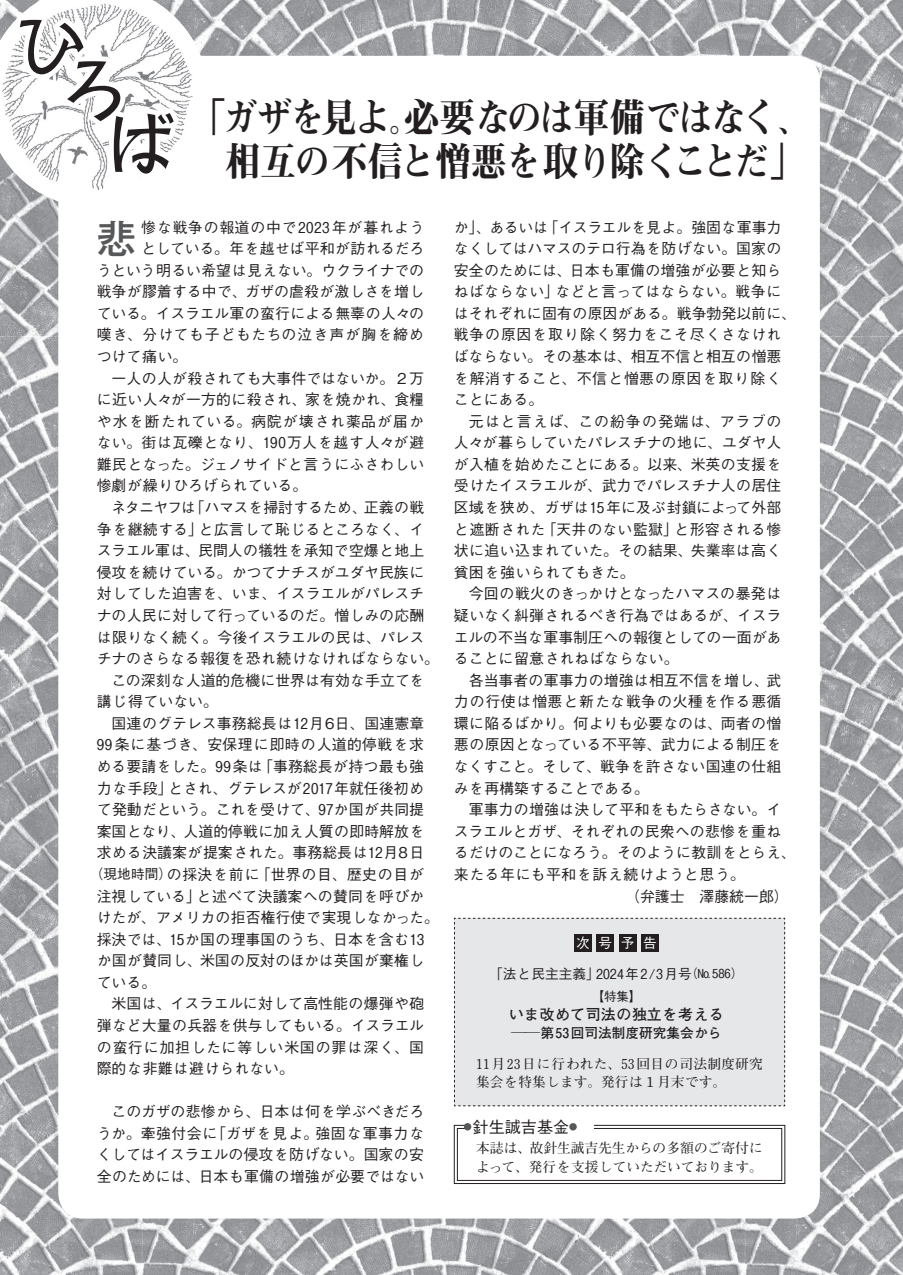
<style>
.page{position:relative;width:903px;height:1275px;background:#fff}
.page>*{position:absolute;margin:0;border:0;box-sizing:border-box;transform-origin:0 0}
.t1{font:39.73px/44.6px "Midashi Min Pro MA31";letter-spacing:-.05em;color:#231f20;scale:.9 1}
.t2{font:500 39.73px "Gothic MB101 Pro";color:#57585a}
.t3{font:500 16.1px "Gothic BBB Pro";color:#231f20}
.t4{font:500 14.88px/21.5px "Gothic BBB Pro";letter-spacing:.005em;color:#231f20}
.t5{font:500 14.88px/21.5px "Gothic BBB Pro";letter-spacing:.025em;color:#231f20;text-align:right}
.t6{font:500 14.88px "Gothic BBB Pro";letter-spacing:-.015em;color:#231f20}
.t7{font:500 14.88px "Gothic BBB Pro";letter-spacing:.07em;color:#231f20}
.t8{font:500 14.88px "Gothic BBB Pro";letter-spacing:.075em;color:#231f20}
.t9{font:500 14.88px "Gothic BBB Pro";letter-spacing:.05em;color:#231f20}
.t10{font:500 14.88px "Gothic BBB Pro";letter-spacing:.06em;color:#231f20}
.t11{font:500 14.88px "Gothic BBB Pro";letter-spacing:.03em;color:#231f20}
.t12{font:500 14.88px "Gothic BBB Pro";letter-spacing:.045em;color:#231f20}
.t13{font:500 14.88px "Gothic BBB Pro";letter-spacing:.065em;color:#231f20}
.t14{font:500 14.88px "Gothic BBB Pro";letter-spacing:.04em;color:#231f20}
.t15{font:700 14.88px "Futo Go B101 Pro";letter-spacing:.05em;color:#231f20}
.t16{font:500 14.88px "Gothic BBB Pro";letter-spacing:-.025em;color:#231f20}
.t17{font:500 14.88px "Gothic BBB Pro";letter-spacing:.035em;color:#231f20}
.t18{font:700 13.65px/18.6px "Futo Min A101 Pro";color:#231f20}
.t19{font:700 13.65px/18.6px "Futo Min A101 Pro";letter-spacing:.02em;color:#231f20}
.t20{font:500 13.65px "Gothic BBB Pro";letter-spacing:.01em;color:#231f20}
.t21{font:700 13.65px "Futo Go B101 Pro";color:#231f20}
.t22{font:500 13.65px "Gothic BBB Pro";color:#fff}
.t23{font:500 12.42px "Gothic BBB Pro";color:#231f20}
.t24{font:700 12.42px "Futo Min A101 Pro";color:#231f20}
.s1{font-family:"Gothic BBB Pro";font-weight:500}
.s2{font-family:"Futo Min A101 Pro";font-size:14.88px}
</style>
<div class="page">
<img style="left:0;top:0;width:903px;height:1275px">
<div style="left:58px;top:56px;width:762px;height:1162px;background:#fff;border-radius:25px"></div>
<div style="left:454px;top:917px;width:332px;height:190px;background:#e6e7e9"></div>
<svg style="left:454px;top:1125px;width:331px;height:59px"></svg>
<div style="left:569px;top:1123px;width:8px;height:7px;background:#57585a;border-radius:50%"></div>
<div style="left:464px;top:1123px;width:7px;height:7px;background:#57585a;border-radius:50%"></div>
<div style="left:574px;top:934px;width:18px;height:18px;background:#231f20"></div>
<div style="left:597px;top:934px;width:17px;height:18px;background:#231f20"></div>
<div style="left:619px;top:934px;width:17px;height:18px;background:#231f20"></div>
<div style="left:641px;top:934px;width:18px;height:18px;background:#231f20"></div>
<svg style="left:0;top:0;width:208px;height:208px"></svg>
<h1 class="t1" style="left:190px;top:91px;width:693px">「ガザを見よ必要なのは軍備ではなく、</h1>
<h1 class="t1" style="left:225px;top:91px;width:646px;text-indent:164px">。<br>相互の不信と憎悪を取り除くことだ「</h1>
<p class="t4" style="left:543px;top:214px;width:239px">「イスラエルを見よ。強固な軍事力</p>
<p class="t10" style="left:141px;top:215px;width:284px">惨な戦争の報道の中で2023年が暮れよう</p>
<p class="t4" style="left:454px;top:214px;width:95px">か」、あるいは</p>
<p class="t4" style="left:454px;top:236px;width:329px">なくしてはハマスのテロ行為を防げない。国家の</p>
<p class="t5" style="left:454px;top:257px;width:329px">安全のためには、日本も軍備の増強が必要と知ら</p>
<p class="t4" style="left:555px;top:279px;width:227px">などと言ってはならない。戦争に</p>
<h1 class="t2" style="left:97px;top:206px;width:41px">悲</h1>
<p class="t4" style="left:97px;top:236px;width:329px;text-align:justify;text-indent:44px">としている。年を越せば平和が訪れるだろうという明るい希望は見えない。ウクライナでの戦争が膠着する中で、ガザの虐殺が激しさを増している。イスラエル軍の蛮行による無辜の人々の嘆き、分けても子どもたちの泣き声が胸を締めつけて痛い。</p>
<p class="t4" style="left:112px;top:365px;width:314px">一人の人が殺されても大事件ではないか。２万</p>
<p class="t11" style="left:97px;top:388px;width:329px">に近い人々が一方的に殺され、家を焼かれ、食糧</p>
<p class="t8" style="left:97px;top:409px;width:329px">や水を断たれている。病院が壊され薬品が届か</p>
<p class="t9" style="left:97px;top:431px;width:329px">ない。街は瓦礫となり、190万人を越す人々が避</p>
<p class="t4" style="left:97px;top:452px;width:329px">難民となった。ジェノサイドと言うにふさわしい</p>
<p class="t4" style="left:97px;top:473px;width:212px">惨劇が繰りひろげられている。</p>
<p class="t4" style="left:364px;top:495px;width:62px">正義の戦</p>
<p class="t4" style="left:454px;top:279px;width:107px">ねばならない」</p>
<p class="t4" style="left:454px;top:301px;width:344px">はそれぞれに固有の原因がある。戦争勃発以前に、</p>
<p class="t7" style="left:454px;top:323px;width:329px">戦争の原因を取り除く努力をこそ尽くさなけれ</p>
<p class="t4" style="left:454px;top:344px;width:329px">ばならない。その基本は、相互不信と相互の憎悪</p>
<p class="t8" style="left:454px;top:366px;width:329px">を解消すること、不信と憎悪の原因を取り除く</p>
<p class="t4" style="left:454px;top:387px;width:91px">ことにある。</p>
<p class="t12" style="left:454px;top:409px;width:329px">　元はと言えば、この紛争の発端は、アラブの</p>
<p class="t4" style="left:454px;top:430px;width:329px">人々が暮らしていたパレスチナの地に、ユダヤ人</p>
<p class="t4" style="left:454px;top:452px;width:329px">が入植を始めたことにある。以来、米英の支援を</p>
<p class="t4" style="left:454px;top:473px;width:329px">受けたイスラエルが、武力でパレスチナ人の居住</p>
<p class="t4" style="left:454px;top:495px;width:329px">区域を狭め、ガザは15年に及ぶ封鎖によって外部</p>
<p class="t17" style="left:674px;top:517px;width:109px">と形容される惨</p>
<p class="t16" style="left:190px;top:495px;width:179px">「ハマスを掃討するため、</p>
<p class="t4" style="left:112px;top:495px;width:85px">ネタニヤフは</p>
<p class="t4" style="left:97px;top:516px;width:108px">争を継続する」</p>
<p class="t4" style="left:97px;top:538px;width:329px">スラエル軍は、民間人の犠牲を承知で空爆と地上</p>
<p class="t4" style="left:97px;top:560px;width:329px">侵攻を続けている。かつてナチスがユダヤ民族に</p>
<p class="t4" style="left:97px;top:581px;width:329px">対してした迫害を、いま、イスラエルがパレスチ</p>
<p class="t6" style="left:97px;top:603px;width:329px">ナの人民に対して行っているのだ。憎しみの応酬</p>
<p class="t6" style="left:97px;top:625px;width:329px">は限りなく続く。今後イスラエルの民は、パレス</p>
<p class="t6" style="left:97px;top:647px;width:344px">チナのさらなる報復を恐れ続けなければならない。</p>
<p class="t4" style="left:97px;top:667px;width:329px">　この深刻な人道的危機に世界は有効な手立てを</p>
<p class="t5" style="left:97px;top:689px;width:123px">講じ得ていない。</p>
<p class="t4" style="left:97px;top:711px;width:329px">　国連のグテレス事務総長は12月6日、国連憲章</p>
<p class="t7" style="left:97px;top:733px;width:329px">99条に基づき、安保理に即時の人道的停戦を求</p>
<p class="t5" style="left:258px;top:754px;width:167px">「事務総長が持つ最も強</p>
<p class="t4" style="left:542px;top:516px;width:138px">「天井のない監獄」</p>
<p class="t4" style="left:199px;top:516px;width:227px">と広言して恥じるところなく、イ</p>
<p class="t4" style="left:454px;top:516px;width:93px">と遮断された</p>
<p class="t5" style="left:454px;top:538px;width:329px">状に追い込まれていた。その結果、失業率は高く</p>
<p class="t4" style="left:454px;top:560px;width:182px">貧困を強いられてもきた。</p>
<p class="t4" style="left:454px;top:581px;width:329px">　今回の戦火のきっかけとなったハマスの暴発は</p>
<p class="t4" style="left:454px;top:603px;width:329px">疑いなく糾弾されるべき行為ではあるが、イスラ</p>
<p class="t4" style="left:454px;top:624px;width:329px">エルの不当な軍事制圧への報復としての一面があ</p>
<p class="t4" style="left:454px;top:646px;width:226px">ることに留意されねばならない。</p>
<p class="t4" style="left:766px;top:667px;width:16px">武</p>
<p class="t4" style="left:454px;top:667px;width:316px">　各当事者の軍事力の増強は相互不信を増し、</p>
<p class="t13" style="left:454px;top:690px;width:329px">力の行使は憎悪と新たな戦争の火種を作る悪循</p>
<p class="t4" style="left:454px;top:711px;width:329px">環に陥るばかり。何よりも必要なのは、両者の憎</p>
<p class="t4" style="left:454px;top:732px;width:329px">悪の原因となっている不平等、武力による制圧を</p>
<p class="t4" style="left:454px;top:754px;width:329px">なくすこと。そして、戦争を許さない国連の仕組</p>
<p class="t4" style="left:454px;top:775px;width:196px">みを再構築することである。</p>
<p class="t4" style="left:454px;top:797px;width:329px">　軍事力の増強は決して平和をもたらさない。イ</p>
<p class="t6" style="left:454px;top:819px;width:329px">スラエルとガザ、それぞれの民衆への悲惨を重ね</p>
<p class="t4" style="left:454px;top:840px;width:344px">るだけのことになろう。そのように教訓をとらえ、</p>
<p class="t9" style="left:454px;top:862px;width:292px">来たる年にも平和を訴え続けようと思う。</p>
<p class="t4" style="left:625px;top:883px;width:165px">（弁護士　澤藤統一郎(</p>
<p class="t4" style="left:168px;top:754px;width:258px;text-indent:-71px">める要請をした。99条は<br>とされ、グテレスが2017年就任後初め</p>
<p class="t4" style="left:97px;top:775px;width:77px">力な手段」</p>
<p class="t4" style="left:97px;top:797px;width:329px">て発動だという。これを受けて、97か国が共同提</p>
<p class="t4" style="left:97px;top:818px;width:329px">案国となり、人道的停戦に加え人質の即時解放を</p>
<p class="t4" style="left:97px;top:840px;width:329px">求める決議案が提案された。事務総長は１２月8日</p>
<p class="t10" style="left:256px;top:862px;width:170px">「世界の目、歴史の目が</p>
<p class="t4" style="left:167px;top:862px;width:94px">の採決を前に</p>
<p class="t20" style="left:90px;top:863px;width:84px">（現地時間）</p>
<p class="t14" style="left:197px;top:884px;width:229px">と述べて決議案への賛同を呼びか</p>
<p class="t4" style="left:97px;top:883px;width:344px">注視している」<br>けたが、アメリカの拒否権行使で実現しなかった。採決では、15か国の理事国のうち、日本を含む13か国が賛同し、米国の反対のほかは英国が棄権している。<br>　米国は、イスラエルに対して高性能の爆弾や砲弾など大量の兵器を供与してもいる。イスラエルの蛮行に加担したに等しい米国の罪は深く、国際的な非難は避けられない。</p>
<p class="t5" style="left:97px;top:1099px;width:329px">　このガザの悲惨から、日本は何を学ぶべきだろ強固な軍事力な</p>
<p class="t22" style="left:576px;top:932px;width:15px">次</p>
<p class="t22" style="left:643px;top:932px;width:15px">告</p>
<p class="t22" style="left:598px;top:932px;width:15px">号</p>
<p class="t22" style="left:621px;top:932px;width:15px">予</p>
<p class="t20" style="left:489px;top:963px;width:112px">「法と民主主義」</p>
<p class="t20" style="left:596px;top:963px;width:97px">2024年2/3月号</p>
<p class="t23" style="left:685px;top:964px;width:59px">)No586(</p>
<p class="t24" style="left:592px;top:987px;width:51px">【<span class="s1">特集</span>【</p>
<p class="t15" style="left:509px;top:1002px;width:216px">いま改めて司法の独立を考える</p>
<p class="t21" style="left:511px;top:1022px;width:212px"><span class="s2">──</span>第53回司法制度研究集会から</p>
<p class="t19" style="left:476px;top:1053px;width:288px">11月23日に行われた、53回目の司法制度研究集会を特集します。発行は１月末です。</p>
<p class="t3" style="left:472px;top:1114px;width:98px">針生誠吉基金</p>
<p class="t18" style="left:476px;top:1137px;width:288px">本誌は、故針生誠吉先生からの多額のご寄付によって、発行を支援していただいております。</p>
<p class="t4" style="left:211px;top:1121px;width:109px">「ガザを見よ。</p>
<p class="t4" style="left:97px;top:1121px;width:329px">うか。牽強付会に<br>くしてはイスラエルの侵攻を防げない。国家の安全のためには、日本も軍備の増強が必要ではない</p>
</div>
